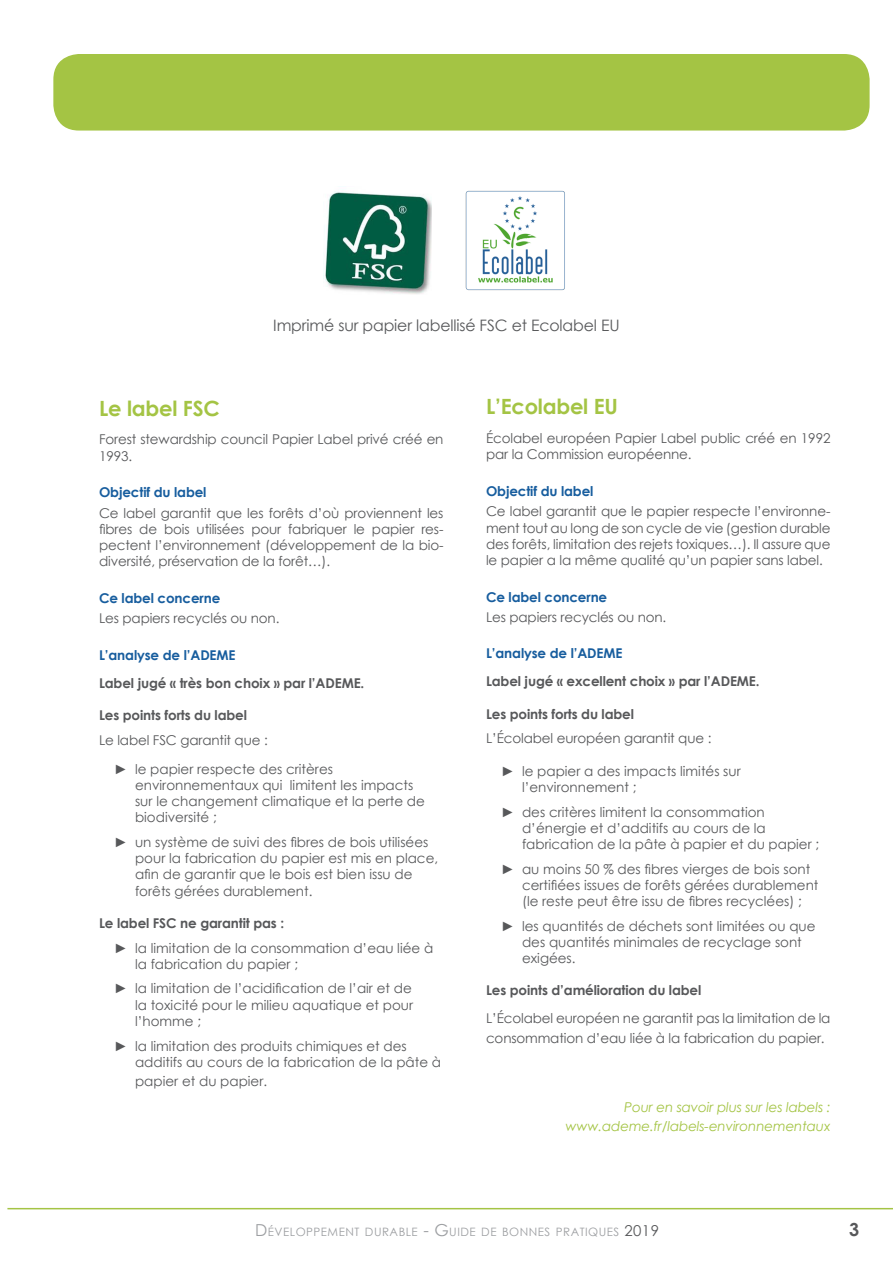
<style>
.page{position:relative;width:893px;height:1263px;background:#fff}
.page>*{position:absolute;margin:0;border:0;box-sizing:border-box;transform-origin:0 0}
.t1{font:700 21px "Century Gothic";letter-spacing:-.01em;color:#a4c444}
.t2{font:700 18px "Century Gothic";color:#57585a}
.t3{font:15.75px "Century Gothic";letter-spacing:-.01em;color:#57585a}
.t4{font:13.5px/16.2px "Century Gothic";color:#57585a}
.t5{font:700 13.5px "Century Gothic";letter-spacing:-.01em;color:#57585a}
.t6{font:700 13.5px "Century Gothic";letter-spacing:-.01em;color:#175d9e}
.t7{font:italic 13.5px/19.5px "Century Gothic";letter-spacing:-.01em;color:#a4c444;text-align:right}
.t8{font:11.55px "Century Gothic";letter-spacing:.045em;color:#9d9fa2}
.s1{font-size:16.5px}
.s2{font-size:15px;color:#57585a}
</style>
<div class="page">
<div style="left:53px;top:54px;width:817px;height:77px;background:#a4c444;border-radius:26px"></div>
<hr style="left:7px;top:1208px;width:886px;height:1px;background:#a4c444">
<img style="left:465px;top:190px;width:100px;height:101px">
<img style="left:323px;top:191px;width:108px;height:103px">
<p class="t3" style="left:273px;top:315px;width:348px">Imprimé sur papier labellisé FSC et Ecolabel EU</p>
<h1 class="t1" style="left:99px;top:392px;width:122px">Le label FSC</h1>
<p class="t4" style="left:99px;top:431px;width:346px">Forest stewardship council Papier Label privé créé en<br>1993.</p>
<p class="t6" style="left:99px;top:482px;width:109px">Objectif du label</p>
<p class="t4" style="left:99px;top:504px;width:346px;text-align:justify">Ce label garantit que les forêts d’où proviennent les fibres de bois utilisées pour fabriquer le papier res&shy;pectent l’environnement (développement de la bio&shy;diversité, préservation de la forêt…).</p>
<p class="t6" style="left:99px;top:588px;width:123px">Ce label concerne</p>
<p class="t4" style="left:99px;top:610px;width:182px">Les papiers recyclés ou non.</p>
<p class="t6" style="left:99px;top:645px;width:138px">L’analyse de l’ADEME</p>
<p class="t5" style="left:99px;top:672px;width:267px">Label jugé « très bon choix » par l’ADEME.</p>
<p class="t5" style="left:99px;top:705px;width:149px">Les points forts du label</p>
<p class="t4" style="left:114px;top:725px;width:220px;line-height:29px;text-indent:-15px">Le label FSC garantit que :<br>► le papier respecte des critères</p>
<p class="t4" style="left:135px;top:777px;width:291px">environnementaux qui limitent les impacts sur le changement climatique et la perte de biodiversité ;</p>
<p class="t4" style="left:135px;top:834px;width:305px;text-indent:-21px">► un système de suivi des fibres de bois utilisées pour la fabrication du papier est mis en place, afin de garantir que le bois est bien issu de forêts gérées durablement.</p>
<p class="t5" style="left:99px;top:913px;width:187px">Le label FSC ne garantit pas :</p>
<p class="t4" style="left:135px;top:939px;width:300px;text-indent:-21px">► la limitation de la consommation d’eau liée à la fabrication du papier ;</p>
<p class="t4" style="left:135px;top:980px;width:280px;text-align:justify;text-indent:-21px">► la limitation de l’acidification de l’air et de la toxicité pour le milieu aquatique et pour l’homme ;</p>
<p class="t4" style="left:135px;top:1037px;width:307px;text-indent:-21px">► la limitation des produits chimiques et des additifs au cours de la fabrication de la pâte à</p>
<p class="t4" style="left:135px;top:1073px;width:134px">papier et du papier.</p>
<h1 class="t1" style="left:486px;top:391px;width:133px">L’Ecolabel EU</h1>
<p class="t4" style="left:486px;top:430px;width:346px">Écolabel européen Papier Label public créé en 1992 par la Commission européenne.</p>
<p class="t6" style="left:486px;top:481px;width:109px">Objectif du label</p>
<p class="t4" style="left:486px;top:503px;width:346px;text-align:justify">Ce label garantit que le papier respecte l’environne&shy;ment tout au long de son cycle de vie (gestion durable des forêts, limitation des rejets toxiques…). Il assure que le papier a la même qualité qu’un papier sans label.</p>
<p class="t6" style="left:486px;top:586px;width:123px">Ce label concerne</p>
<p class="t4" style="left:486px;top:609px;width:182px">Les papiers recyclés ou non.</p>
<p class="t6" style="left:486px;top:643px;width:138px">L’analyse de l’ADEME</p>
<p class="t5" style="left:486px;top:671px;width:275px">Label jugé « excellent choix » par l’ADEME.</p>
<p class="t5" style="left:486px;top:703px;width:149px">Les points forts du label</p>
<p class="t4" style="left:486px;top:730px;width:227px">L’Écolabel européen garantit que :</p>
<p class="t4" style="left:522px;top:762px;width:220px;text-indent:-21px">► le papier a des impacts limités sur l’environnement ;</p>
<p class="t4" style="left:522px;top:803px;width:299px;text-indent:-21px">► des critères limitent la consommation d’énergie et d’additifs au cours de la fabrication de la pâte à papier et du papier ;</p>
<p class="t4" style="left:522px;top:860px;width:298px;text-indent:-21px">► au moins 50 % des fibres vierges de bois sont certifiées issues de forêts gérées durablement (le reste peut être issu de fibres recyclées) ;</p>
<p class="t4" style="left:522px;top:918px;width:295px;text-indent:-21px">► les quantités de déchets sont limitées ou que des quantités minimales de recyclage sont exigées.</p>
<p class="t5" style="left:486px;top:980px;width:217px">Les points d’amélioration du label</p>
<p class="t4" style="left:486px;top:1009px;width:346px;line-height:19.5px">L’Écolabel européen ne garantit pas la limitation de la consommation d’eau liée à la fabrication du papier.</p>
<p class="t7" style="left:565px;top:1097px;width:267px">Pour en savoir plus sur les labels : www.ademe.fr/labels-environnementaux</p>
<p class="t8" style="left:255px;top:1224px;width:405px"><span class="s1">D</span>ÉVELOPPEMENT DURABLE <span class="s1">- G</span>UIDE DE BONNES PRATIQUES <span class="s2">2019</span></p>
<h2 class="t2" style="left:849px;top:1216px;width:12px">3</h2>
</div>
